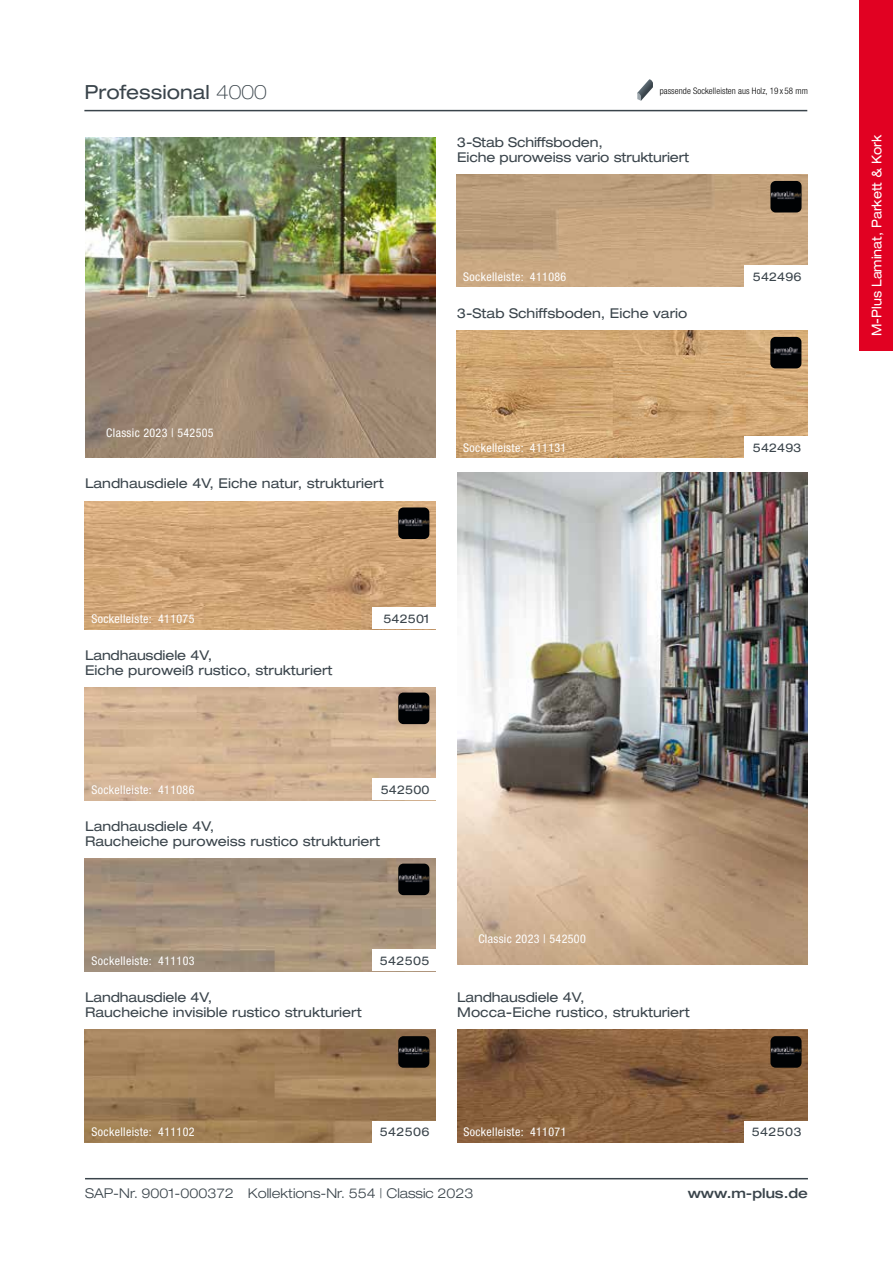
<style>
.page{position:relative;width:893px;height:1263px;background:#fff}
.page>*{position:absolute;margin:0;border:0;box-sizing:border-box;transform-origin:0 0}
.t1{font:expanded 19.5px "Helvetica Neue LT Pro";color:#3a444b}
.t2{font:expanded 13.5px/15px "Helvetica Neue LT Pro";color:#3a444b}
.t3{font:300 expanded 13.5px "Helvetica Neue LT Pro";color:#3a444b}
.t4{font:expanded 13.5px "Helvetica Neue LT Pro";color:#fff;scale:.9 1}
.t5{font:500 expanded 13.5px "Helvetica Neue LT Pro";color:#3a444b}
.t6{font:condensed 12px "Helvetica Neue LT Pro";letter-spacing:.03em;color:#fff}
.t7{font:expanded 12px "Helvetica Neue LT Pro";letter-spacing:.01em;color:#3a444b}
.t8{font:300 condensed 9px "Helvetica Neue LT Pro";letter-spacing:.01em;color:#000}
.s1{font-weight:100}
</style>
<div class="page">
<hr style="left:85px;top:1178px;width:723px;height:1px;background:#3a444b">
<div style="left:859px;top:0;width:34px;height:351px;background:#e10122"></div>
<hr style="left:84px;top:110px;width:723px;height:1px;background:#3a444b">
<svg style="left:637px;top:79px;width:16px;height:22px"></svg>
<img style="left:85px;top:501px;width:351px;height:128px">
<div style="left:372px;top:608px;width:64px;height:21px;background:#fff"></div>
<img style="left:457px;top:175px;width:351px;height:112px">
<div style="left:744px;top:266px;width:64px;height:21px;background:#fff"></div>
<img style="left:457px;top:330px;width:351px;height:128px">
<div style="left:744px;top:437px;width:64px;height:21px;background:#fff"></div>
<img style="left:770px;top:337px;width:31px;height:31px">
<img style="left:85px;top:688px;width:351px;height:112px">
<div style="left:372px;top:779px;width:64px;height:21px;background:#fff"></div>
<img style="left:85px;top:137px;width:351px;height:321px">
<img style="left:457px;top:473px;width:351px;height:492px">
<img style="left:85px;top:859px;width:351px;height:112px">
<div style="left:372px;top:950px;width:64px;height:21px;background:#fff"></div>
<img style="left:457px;top:1030px;width:351px;height:112px">
<div style="left:744px;top:1121px;width:64px;height:21px;background:#fff"></div>
<img style="left:85px;top:1030px;width:351px;height:112px">
<div style="left:372px;top:1121px;width:64px;height:21px;background:#fff"></div>
<img style="left:398px;top:507px;width:31px;height:32px">
<img style="left:398px;top:692px;width:31px;height:32px">
<img style="left:398px;top:864px;width:31px;height:31px">
<img style="left:398px;top:1036px;width:31px;height:32px">
<img style="left:770px;top:1036px;width:31px;height:32px">
<img style="left:770px;top:181px;width:31px;height:31px">
<h1 class="t1" style="left:84px;top:80px;width:184px">Professional <span class="s1">4000</span></h1>
<p class="t8" style="left:660px;top:86px;width:150px">passende Sockelleisten aus Holz, 19 x 58 mm</p>
<p class="t2" style="left:457px;top:134px;width:234px">3-Stab Schiffsboden,<br>Eiche puroweiss vario strukturiert</p>
<p class="t6" style="left:463px;top:269px;width:105px">Sockelleiste: 411086</p>
<p class="t6" style="left:106px;top:425px;width:109px">Classic 2023 | 542505</p>
<p class="t2" style="left:85px;top:476px;width:300px">Landhausdiele 4V, Eiche natur, strukturiert</p>
<p class="t2" style="left:457px;top:305px;width:232px">3-Stab Schiffsboden, Eiche vario</p>
<p class="t6" style="left:463px;top:440px;width:105px">Sockelleiste: 411131</p>
<p class="t6" style="left:91px;top:611px;width:105px">Sockelleiste: 411075</p>
<p class="t2" style="left:85px;top:647px;width:249px">Landhausdiele 4V,<br>Eiche puroweiß rustico, strukturiert</p>
<p class="t7" style="left:383px;top:611px;width:48px">542501</p>
<p class="t6" style="left:91px;top:782px;width:105px">Sockelleiste: 411086</p>
<p class="t7" style="left:381px;top:782px;width:50px">542500</p>
<p class="t2" style="left:85px;top:818px;width:296px">Landhausdiele 4V,<br>Raucheiche puroweiss rustico strukturiert</p>
<p class="t6" style="left:92px;top:953px;width:105px">Sockelleiste: 411103</p>
<p class="t2" style="left:85px;top:989px;width:278px">Landhausdiele 4V,<br>Raucheiche invisible rustico strukturiert</p>
<p class="t7" style="left:380px;top:953px;width:51px">542505</p>
<p class="t6" style="left:478px;top:932px;width:109px">Classic 2023 | 542500</p>
<p class="t2" style="left:457px;top:989px;width:234px">Landhausdiele 4V,<br>Mocca-Eiche rustico, strukturiert</p>
<p class="t6" style="left:92px;top:1124px;width:105px">Sockelleiste: 411102</p>
<p class="t6" style="left:463px;top:1124px;width:105px">Sockelleiste: 411071</p>
<p class="t7" style="left:380px;top:1124px;width:51px">542506</p>
<p class="t7" style="left:753px;top:269px;width:50px">542496</p>
<p class="t7" style="left:753px;top:440px;width:50px">542493</p>
<p class="t7" style="left:752px;top:1124px;width:51px">542503</p>
<p class="t3" style="left:85px;top:1185px;width:390px">SAP-Nr. 9001-000372 Kollektions-Nr. 554 | Classic 2023</p>
<p class="t5" style="left:688px;top:1185px;width:122px">www.m-plus.de</p>
<p class="t4" style="left:868px;top:336px;width:225px;rotate:-90deg">M-Plus Laminat, Parkett &amp; Kork</p>
</div>
